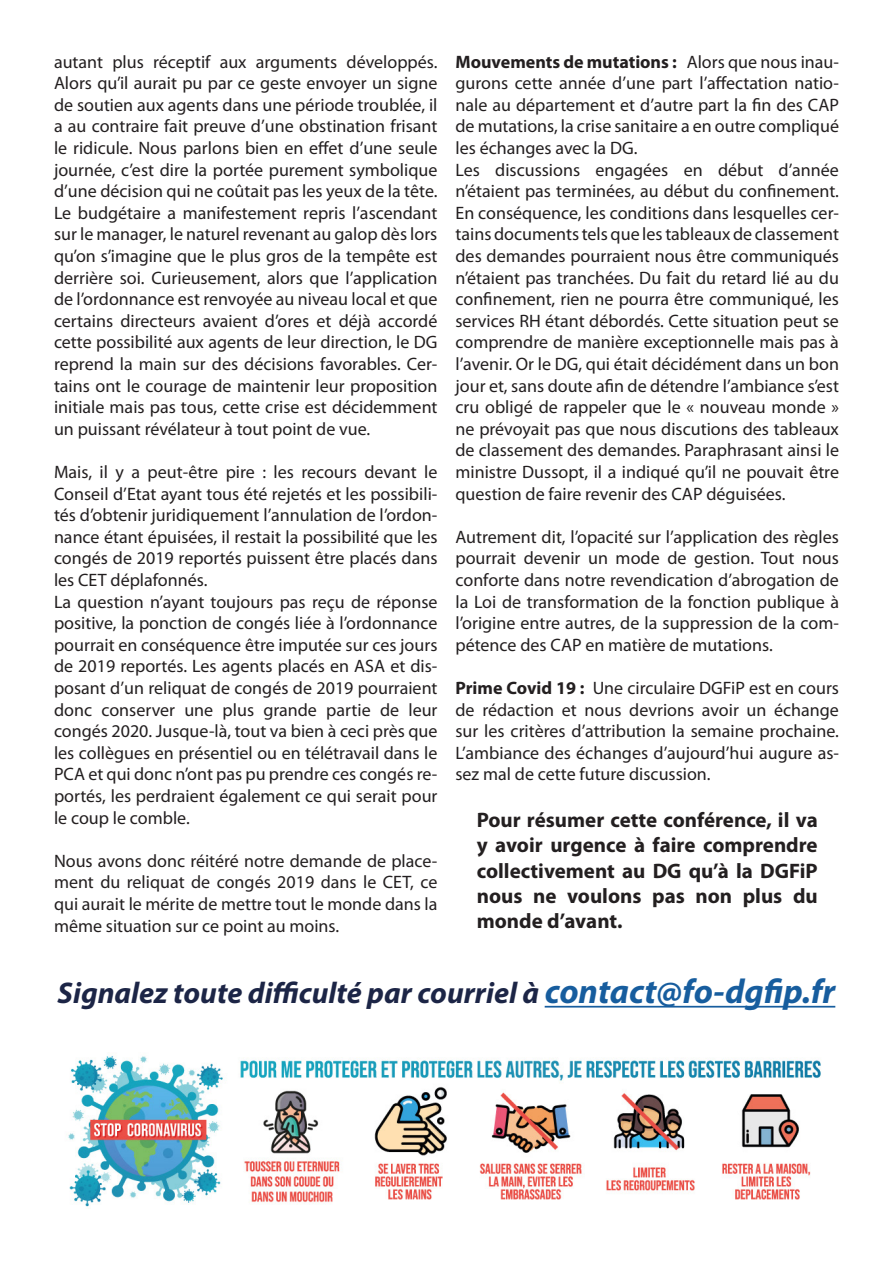
<style>
.page{position:relative;width:893px;height:1263px;background:#fff}
.page>*{position:absolute;margin:0;border:0;box-sizing:border-box;transform-origin:0 0}
.t1{font:italic 700 30px "Myriad Pro";color:#1c2546}
.t2{font:700 21px/25.2px "Myriad Pro";color:#231f20;text-align:justify}
.t3{font:18px/21.6px "Myriad Pro";color:#231f20;text-align:justify}
.s1{font-weight:700}
.s2{font-size:34.5px;color:#175d9e}
</style>
<div class="page">
<img style="left:68px;top:1055px;width:753px;height:152px">
<hr style="left:545px;top:1006px;width:290px;height:1px;background:#175d9e">
<p class="t3" style="left:54px;top:50px;width:385px">autant plus réceptif aux arguments développés.<br>Alors qu’il aurait pu par ce geste envoyer un signe de soutien aux agents dans une période troublée, il a au contraire fait preuve d’une obstination frisant le ridicule. Nous parlons bien en effet d’une seule journée, c’est dire la portée purement symbolique d’une décision qui ne coûtait pas les yeux de la tête.<br>Le budgétaire a manifestement repris l’ascendant sur le manager, le naturel revenant au galop dès lors qu’on s’imagine que le plus gros de la tempête est derrière soi. Curieusement, alors que l’application de l’ordonnance est renvoyée au niveau local et que certains directeurs avaient d’ores et déjà accordé cette possibilité aux agents de leur direction, le DG reprend la main sur des décisions favorables. Cer&shy;tains ont le courage de maintenir leur proposition initiale mais pas tous, cette crise est décidemment un puissant révélateur à tout point de vue.</p>
<p class="t3" style="left:54px;top:461px;width:385px">Mais, il y a peut-être pire : les recours devant le Conseil d’Etat ayant tous été rejetés et les possibili&shy;tés d’obtenir juridiquement l’annulation de l’ordon&shy;nance étant épuisées, il restait la possibilité que les congés de 2019 reportés puissent être placés dans les CET déplafonnés.</p>
<p class="t3" style="left:54px;top:590px;width:385px">La question n’ayant toujours pas reçu de réponse positive, la ponction de congés liée à l’ordonnance pourrait en conséquence être imputée sur ces jours de 2019 reportés. Les agents placés en ASA et dis&shy;posant d’un reliquat de congés de 2019 pourraient donc conserver une plus grande partie de leur congés 2020. Jusque-là, tout va bien à ceci près que les collègues en présentiel ou en télétravail dans le PCA et qui donc n’ont pas pu prendre ces congés re&shy;portés, les perdraient également ce qui serait pour le coup le comble.</p>
<p class="t3" style="left:54px;top:850px;width:385px">Nous avons donc réitéré notre demande de place&shy;ment du reliquat de congés 2019 dans le CET, ce qui aurait le mérite de mettre tout le monde dans la même situation sur ce point au moins.</p>
<p class="t3" style="left:455px;top:50px;width:385px"><span class="s1">Mouvements de mutations :</span> Alors que nous inau&shy;gurons cette année d’une part l’affectation natio&shy;nale au département et d’autre part la fin des CAP de mutations, la crise sanitaire a en outre compliqué les échanges avec la DG.</p>
<p class="t3" style="left:455px;top:158px;width:385px">Les discussions engagées en début d’année n’étaient pas terminées, au début du confinement.<br>En conséquence, les conditions dans lesquelles cer&shy;tains documents tels que les tableaux de classement des demandes pourraient nous être communiqués n’étaient pas tranchées. Du fait du retard lié au du confinement, rien ne pourra être communiqué, les services RH étant débordés. Cette situation peut se comprendre de manière exceptionnelle mais pas à l’avenir. Or le DG, qui était décidément dans un bon jour et, sans doute afin de détendre l’ambiance s’est cru obligé de rappeler que le « nouveau monde » ne prévoyait pas que nous discutions des tableaux de classement des demandes. Paraphrasant ainsi le ministre Dussopt, il a indiqué qu’il ne pouvait être question de faire revenir des CAP déguisées.</p>
<p class="t3" style="left:455px;top:526px;width:385px">Autrement dit, l’opacité sur l’application des règles pourrait devenir un mode de gestion. Tout nous conforte dans notre revendication d’abrogation de la Loi de transformation de la fonction publique à l’origine entre autres, de la suppression de la com&shy;pétence des CAP en matière de mutations.</p>
<p class="t3" style="left:455px;top:677px;width:385px"><span class="s1">Prime Covid 19 :</span> Une circulaire DGFiP est en cours de rédaction et nous devrions avoir un échange sur les critères d’attribution la semaine prochaine.<br>L’ambiance des échanges d’aujourd’hui augure as&shy;sez mal de cette future discussion.</p>
<p class="t2" style="left:477px;top:807px;width:342px">Pour résumer cette conférence, il va y avoir urgence à faire comprendre collectivement au DG qu’à la DGFiP nous ne voulons pas non plus du monde d’avant.</p>
<p class="t1" style="left:58px;top:974px;width:779px">Signalez toute difficulté par courriel à <span class="s2">contact@fo-dgfip.fr</span></p>
</div>
